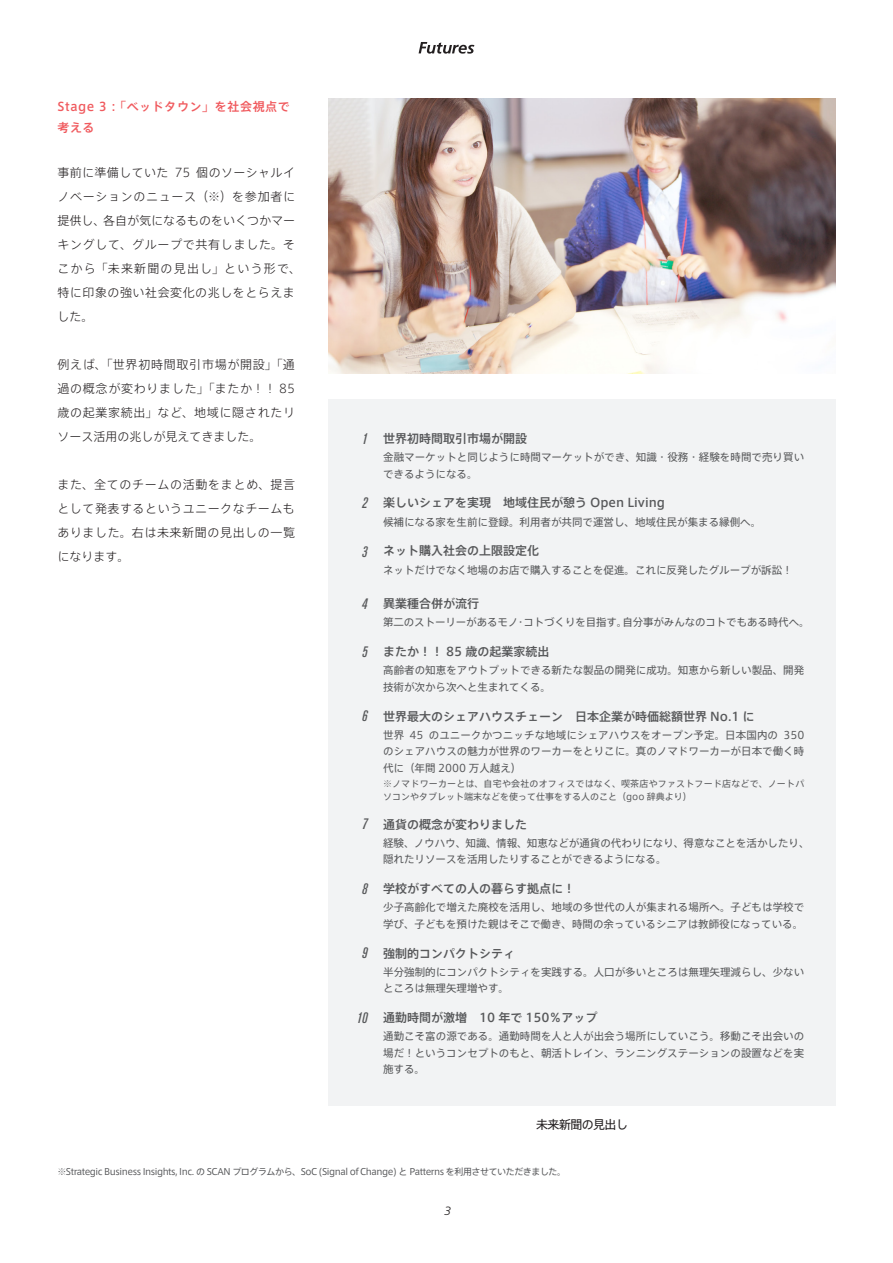
<style>
.page{position:relative;width:893px;height:1263px;background:#fff}
.page>*{position:absolute;margin:0;border:0;box-sizing:border-box;transform-origin:0 0}
.t1{font:italic 500 condensed 15.15px "Akzidenz Grotesk BQ";color:#57585a}
.t2{font:italic 500 condensed 15px "Akzidenz Grotesk BQ";color:#57585a}
.t3{font:300 12px/24px "Axis Std";letter-spacing:.045em;color:#231f20;text-align:justify}
.t4{font:500 12px "Axis Std";color:#57585a}
.t5{font:500 12px/21px "Axis Std";letter-spacing:.05em;color:#f05a5e}
.t6{font:12px "Axis Std";letter-spacing:-.05em;color:#231f20}
.t7{font:italic 300 12px "Frutiger LT Std";color:#231f20}
.t8{font:10.5px/16.5px "Axis Std";color:#57585a}
.t9{font:9px "Axis Std";letter-spacing:-.05em;color:#57585a}
.t10{font:9px/13.5px "Axis Std";letter-spacing:.02em;color:#57585a}
</style>
<div class="page">
<div style="left:328px;top:399px;width:508px;height:706px;background:#f2f3f4"></div>
<svg style="left:419px;top:42px;width:55px;height:12px"></svg>
<img style="left:329px;top:98px;width:507px;height:275px">
<p class="t5" style="left:57px;top:95px;width:234px">Stage 3 : 「ベッドタウン」を社会視点で考える</p>
<p class="t3" style="left:57px;top:159px;width:245px;text-align:left">事前に準備していた 75 個のソーシャルイノベーションのニュース（※）を参加者に提供し、各自が気になるものをいくつかマーキングして、グループで共有しました。そこから「未来新聞の見出し」という形で、特に印象の強い社会変化の兆しをとらえました。</p>
<p class="t3" style="left:57px;top:351px;width:239px">例えば、「世界初時間取引市場が開設」「通過の概念が変わりました」「またか！！ 85歳の起業家続出」など、地域に隠されたリソース活用の兆しが見えてきました。</p>
<p class="t3" style="left:57px;top:471px;width:239px">また、全てのチームの活動をまとめ、提言として発表するというユニークなチームもありました。右は未来新聞の見出しの一覧になります。</p>
<h1 class="t1" style="left:362px;top:430px;width:7px">1</h1>
<h2 class="t2" style="left:362px;top:495px;width:7px">2</h2>
<h2 class="t2" style="left:362px;top:543px;width:7px">3</h2>
<h2 class="t2" style="left:362px;top:595px;width:7px">4</h2>
<h2 class="t2" style="left:362px;top:643px;width:7px">5</h2>
<h2 class="t2" style="left:362px;top:707px;width:7px">6</h2>
<h2 class="t2" style="left:362px;top:815px;width:7px">7</h2>
<h2 class="t2" style="left:362px;top:880px;width:7px">8</h2>
<h2 class="t2" style="left:362px;top:944px;width:7px">9</h2>
<h2 class="t2" style="left:357px;top:1009px;width:12px">10</h2>
<p class="t4" style="left:383px;top:429px;width:145px">世界初時間取引市場が開設</p>
<p class="t8" style="left:383px;top:448px;width:423px">金融マーケットと同じように時間マーケットができ、知識・役務・経験を時間で売り買いできるようになる。</p>
<p class="t4" style="left:383px;top:494px;width:283px">楽しいシェアを実現　地域住民が憩う Open Living</p>
<p class="t8" style="left:383px;top:513px;width:379px">候補になる家を生前に登録。利用者が共同で運営し、地域住民が集まる縁側へ。</p>
<p class="t4" style="left:383px;top:542px;width:157px">ネット購入社会の上限設定化</p>
<p class="t8" style="left:383px;top:561px;width:411px">ネットだけでなく地場のお店で購入することを促進。これに反発したグループが訴訟！</p>
<p class="t4" style="left:383px;top:594px;width:97px">異業種合併が流行</p>
<p class="t8" style="left:383px;top:613px;width:428px">第二のストーリーがあるモノ・コトづくりを目指す。自分事がみんなのコトでもある時代へ。</p>
<p class="t4" style="left:383px;top:642px;width:168px">またか！！ 85 歳の起業家続出</p>
<p class="t8" style="left:383px;top:661px;width:423px">高齢者の知恵をアウトプットできる新たな製品の開発に成功。知恵から新しい製品、開発技術が次から次へと生まれてくる。</p>
<p class="t4" style="left:383px;top:707px;width:373px">世界最大のシェアハウスチェーン　日本企業が時価総額世界 No.1 に</p>
<p class="t8" style="left:383px;top:726px;width:423px;text-align:justify">世界 45 のユニークかつニッチな地域にシェアハウスをオープン予定。日本国内の 350のシェアハウスの魅力が世界のワーカーをとりこに。真のノマドワーカーが日本で働く時代に（年間 2000 万人越え）</p>
<p class="t10" style="left:383px;top:776px;width:423px">※ノマドワーカーとは、自宅や会社のオフィスではなく、喫茶店やファストフード店などで、ノートパソコンやタブレット端末などを使って仕事をする人のこと（goo 辞典より）</p>
<p class="t4" style="left:383px;top:815px;width:145px">通貨の概念が変わりました</p>
<p class="t8" style="left:383px;top:834px;width:428px">経験、ノウハウ、知識、情報、知恵などが通貨の代わりになり、得意なことを活かしたり、隠れたリソースを活用したりすることができるようになる。</p>
<p class="t4" style="left:383px;top:879px;width:193px">学校がすべての人の暮らす拠点に！</p>
<p class="t8" style="left:383px;top:898px;width:423px">少子高齢化で増えた廃校を活用し、地域の多世代の人が集まれる場所へ。子どもは学校で学び、子どもを預けた親はそこで働き、時間の余っているシニアは教師役になっている。</p>
<p class="t4" style="left:383px;top:944px;width:133px">強制的コンパクトシティ</p>
<p class="t8" style="left:383px;top:963px;width:423px">半分強制的にコンパクトシティを実践する。人口が多いところは無理矢理減らし、少ないところは無理矢理増やす。</p>
<p class="t4" style="left:383px;top:1008px;width:216px">通勤時間が激増　10 年で 150％アップ</p>
<p class="t8" style="left:383px;top:1027px;width:423px;text-align:justify">通勤こそ富の源である。通勤時間を人と人が出会う場所にしていこう。移動こそ出会いの場だ！というコンセプトのもと、朝活トレイン、ランニングステーションの設置などを実施する。</p>
<p class="t6" style="left:536px;top:1115px;width:93px">未来新聞の見出し</p>
<p class="t9" style="left:57px;top:1165px;width:510px">※Strategic Business Insights, Inc. の SCAN プログラムから、SoC (Signal of Change) と Patterns を利用させていただきました。</p>
<p class="t7" style="left:445px;top:1204px;width:8px">3</p>
</div>
